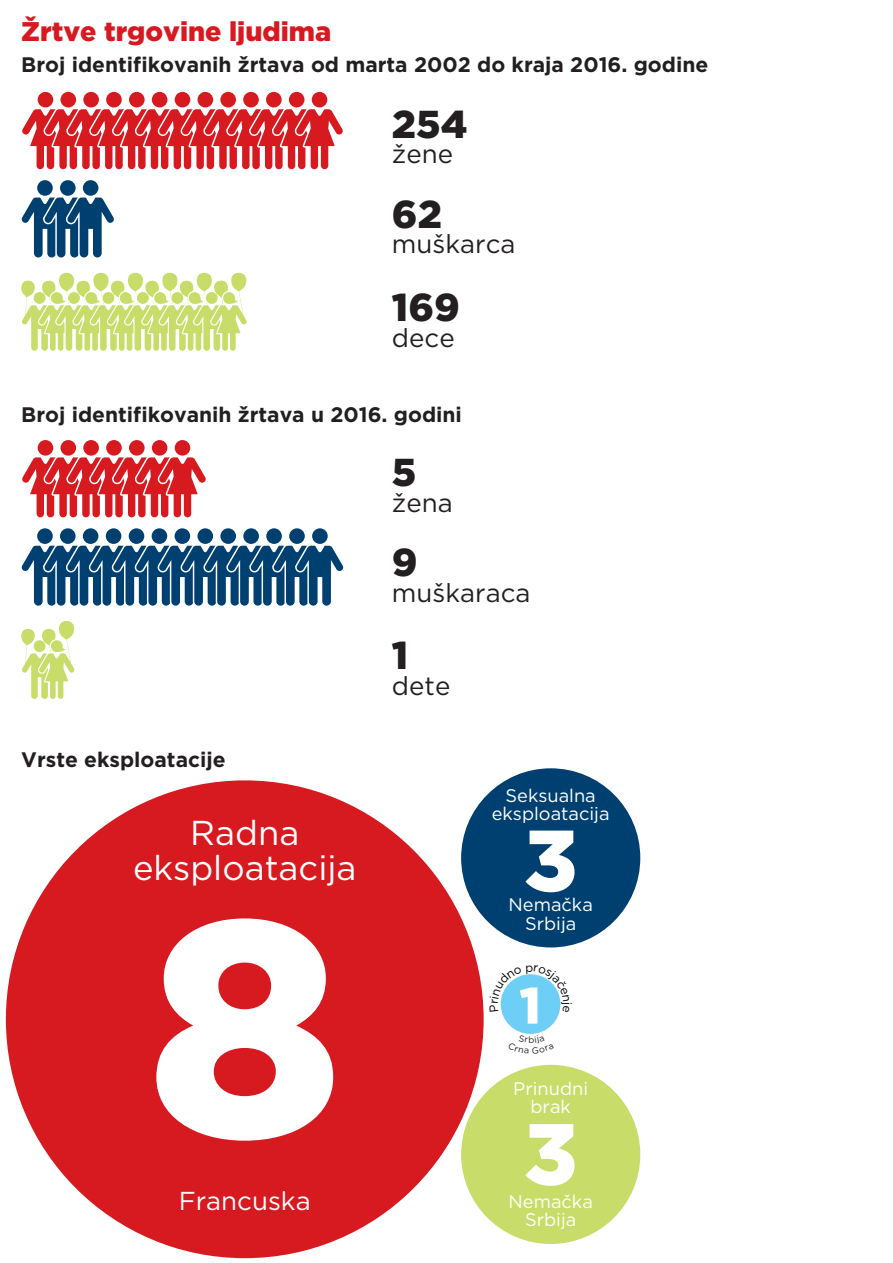
<style>
.page{position:relative;width:893px;height:1263px;background:#fff}
.page>*{position:absolute;margin:0;border:0;box-sizing:border-box;transform-origin:0 0}
.t1{font:900 306.9px "Gotham BH";color:#fff}
.t2{font:900 86.4px "Gotham BH";color:#fff}
.t3{font:900 51.3px "Gotham BH";color:#fff}
.t4{font:900 38.85px "Gotham BH";color:#231f20}
.t5{font:34.5px/34.5px "Gotham BH";color:#fff;text-align:center}
.t6{font:900 27px "Gotham BH";color:#d71920}
.t7{font:25.95px "Gotham BH";color:#231f20}
.t8{font:25.95px "Gotham BH";color:#fff}
.t9{font:700 21px "Gotham BH";color:#231f20}
.t10{font:18.15px/18.1px "Gotham BH";color:#fff;text-align:center}
</style>
<div class="page">
<svg style="left:21px;top:91px;width:322px;height:167px"></svg>
<div style="left:59px;top:273px;width:15px;height:18px;background:#c8dd69;border-radius:8px"></div>
<div style="left:93px;top:273px;width:16px;height:18px;background:#c8dd69;border-radius:8px"></div>
<div style="left:128px;top:273px;width:15px;height:18px;background:#c8dd69;border-radius:8px"></div>
<div style="left:162px;top:273px;width:15px;height:18px;background:#c8dd69;border-radius:8px"></div>
<div style="left:197px;top:273px;width:15px;height:18px;background:#c8dd69;border-radius:8px"></div>
<div style="left:231px;top:273px;width:15px;height:18px;background:#c8dd69;border-radius:8px"></div>
<svg style="left:21px;top:280px;width:226px;height:71px"></svg>
<svg style="left:21px;top:440px;width:323px;height:166px"></svg>
<div style="left:59px;top:621px;width:15px;height:18px;background:#c8dd69;border-radius:8px"></div>
<svg style="left:21px;top:628px;width:54px;height:71px"></svg>
<div style="left:6px;top:780px;width:478px;height:478px;background:#d71920;border-radius:50%"></div>
<div style="left:461px;top:768px;width:179px;height:179px;background:#004071;border-radius:50%"></div>
<div style="left:501px;top:974px;width:59px;height:60px;background:#6dcff6;border-radius:50%"></div>
<div style="left:461px;top:1065px;width:179px;height:179px;background:#c8dd69;border-radius:50%"></div>
<svg style="left:500px;top:974px;width:61px;height:38px"></svg>
<p class="t6" style="left:21px;top:16px;width:311px">Žrtve trgovine ljudima</p>
<p class="t9" style="left:21px;top:52px;width:689px">Broj identifikovanih žrtava od marta 2002 do kraja 2016. godine</p>
<h3 class="t4" style="left:392px;top:101px;width:77px">254</h3>
<p class="t7" style="left:392px;top:140px;width:63px">žene</p>
<h3 class="t4" style="left:392px;top:191px;width:51px">62</h3>
<p class="t7" style="left:392px;top:230px;width:125px">muškarca</p>
<h3 class="t4" style="left:392px;top:285px;width:69px">169</h3>
<p class="t7" style="left:392px;top:323px;width:64px">dece</p>
<p class="t9" style="left:21px;top:402px;width:442px">Broj identifikovanih žrtava u 2016. godini</p>
<p class="t9" style="left:21px;top:747px;width:206px">Vrste eksploatacije</p>
<h3 class="t5" style="left:133px;top:815px;width:225px">Radna eksploatacija</h3>
<h1 class="t1" style="left:148px;top:851px;width:195px">8</h1>
<p class="t8" style="left:179px;top:1187px;width:133px">Francuska</p>
<h3 class="t4" style="left:392px;top:449px;width:26px">5</h3>
<p class="t7" style="left:392px;top:488px;width:62px">žena</p>
<h3 class="t4" style="left:392px;top:539px;width:27px">9</h3>
<p class="t7" style="left:392px;top:578px;width:140px">muškaraca</p>
<h3 class="t4" style="left:392px;top:633px;width:18px">1</h3>
<p class="t7" style="left:392px;top:672px;width:60px">dete</p>
<p class="t10" style="left:492px;top:786px;width:119px">Seksualna eksploatacija</p>
<h2 class="t2" style="left:524px;top:810px;width:55px">3</h2>
<p class="t10" style="left:508px;top:895px;width:86px">Nemačka<br>Srbija</p>
<h3 class="t3" style="left:519px;top:976px;width:23px">1</h3>
<p class="t10" style="left:513px;top:1079px;width:76px">Prinudni brak</p>
<h2 class="t2" style="left:524px;top:1104px;width:55px">3</h2>
<p class="t10" style="left:508px;top:1192px;width:86px">Nemačka<br>Srbija</p>
</div>
